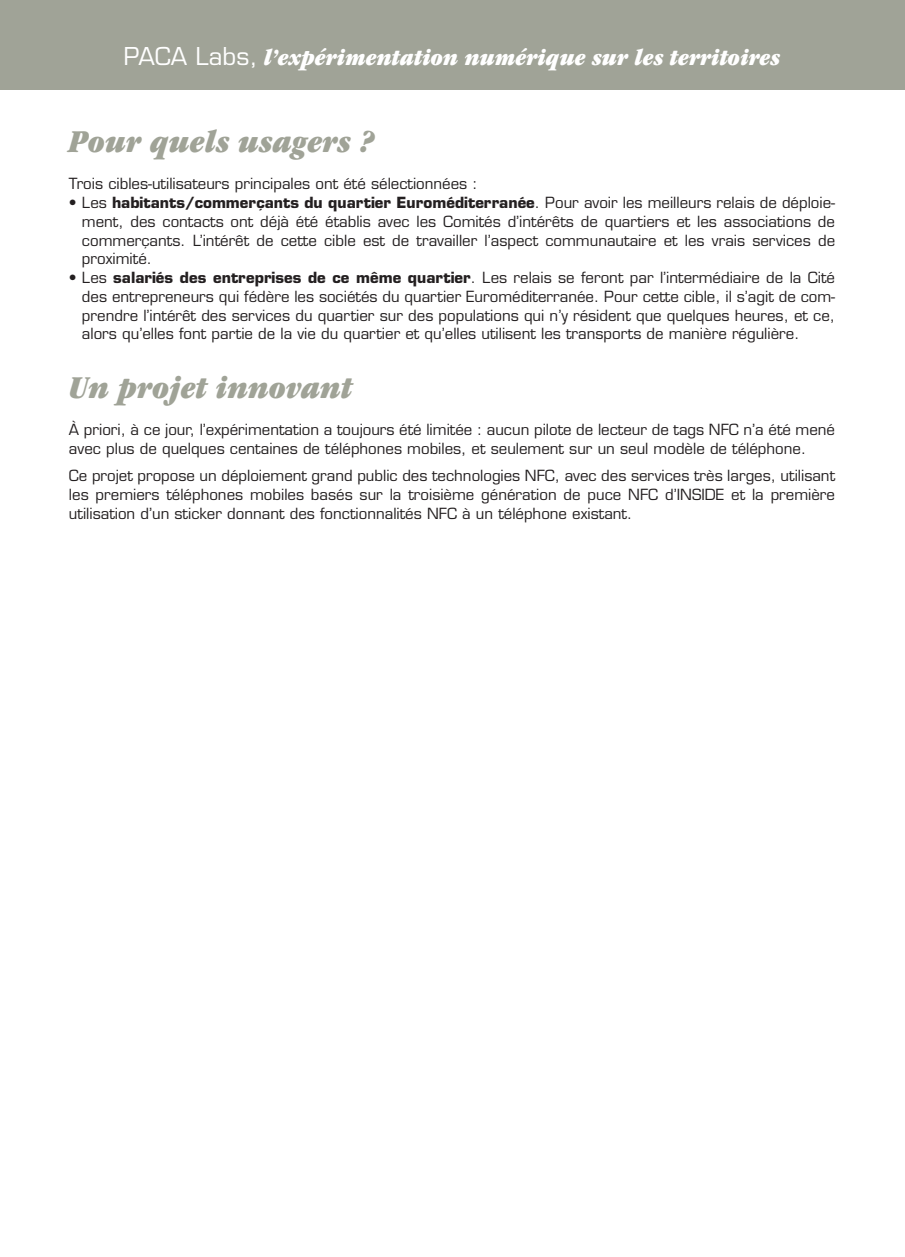
<style>
.page{position:relative;width:905px;height:1257px;background:#fff}
.page>*{position:absolute;margin:0;border:0;box-sizing:border-box;transform-origin:0 0}
.sous_titre{font:33px "ITC Garamond Std Ult Narrow Ita";color:#a0a397}
.t1{font:24px "ITC Garamond Std Ult Narrow Ita";color:#fff}
.texte{font:15px/18.8px "Eurostile LT Std";color:#231f20;text-align:justify}
.s1{font-family:"Eurostile"}
.s2{font-weight:700}
</style>
<div class="page">
<div style="left:0;top:0;width:904px;height:90px;background:#a0a397"></div>
<h2 class="t1" style="left:124px;top:43px;width:657px"><span class="s1">PACA Labs,</span> l’expérimentation numérique sur les territoires</h2>
<p class="sous_titre" style="left:69px;top:123px;width:307px">Pour quels usagers ?</p>
<p class="texte" style="left:69px;top:174px;width:410px">Trois cibles-utilisateurs principales ont été sélectionnées :</p>
<p class="texte" style="left:82px;top:193px;width:754px;text-indent:-13px">• Les <span class="s2">habitants/commerçants du quartier Euroméditerranée</span>. Pour avoir les meilleurs relais de déploie&shy;ment, des contacts ont déjà été établis avec les Comités d’intérêts de quartiers et les associations de commerçants. L’intérêt de cette cible est de travailler l’aspect communautaire et les vrais services de proximité.</p>
<p class="texte" style="left:82px;top:268px;width:754px;text-indent:-13px">• Les <span class="s2">salariés des entreprises de ce même quartier</span>. Les relais se feront par l’intermédiaire de la Cité des entrepreneurs qui fédère les sociétés du quartier Euroméditerranée. Pour cette cible, il s’agit de com&shy;prendre l’intérêt des services du quartier sur des populations qui n’y résident que quelques heures, et ce, alors qu’elles font partie de la vie du quartier et qu’elles utilisent les transports de manière régulière.</p>
<p class="sous_titre" style="left:69px;top:368px;width:285px">Un projet innovant</p>
<p class="texte" style="left:69px;top:420px;width:767px">À priori, à ce jour, l’expérimentation a toujours été limitée : aucun pilote de lecteur de tags NFC n’a été mené avec plus de quelques centaines de téléphones mobiles, et seulement sur un seul modèle de téléphone.</p>
<p class="texte" style="left:69px;top:466px;width:767px">Ce projet propose un déploiement grand public des technologies NFC, avec des services très larges, utilisant les premiers téléphones mobiles basés sur la troisième génération de puce NFC d’INSIDE et la première utilisation d’un sticker donnant des fonctionnalités NFC à un téléphone existant.</p>
</div>
